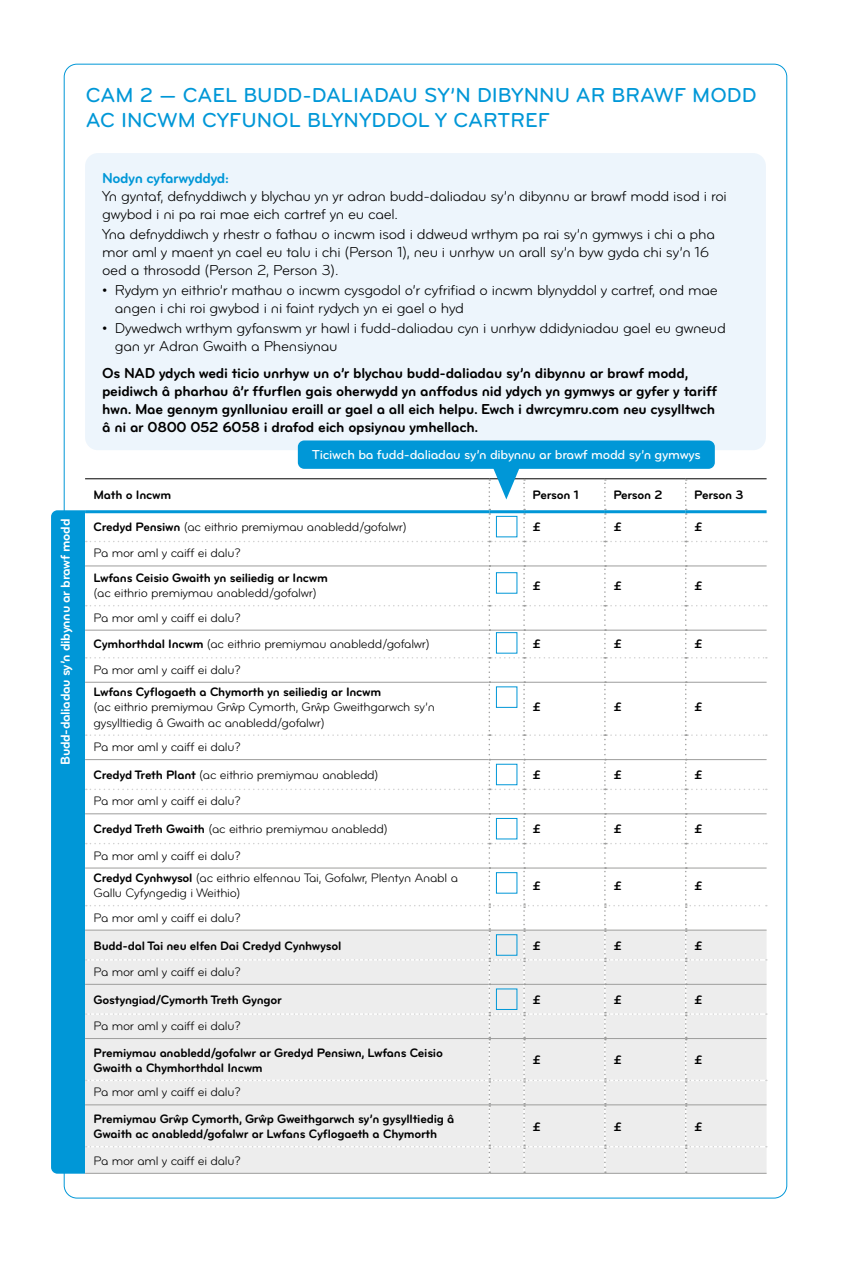
<style>
.page{position:relative;width:851px;height:1263px;background:#fff}
.page>*{position:absolute;margin:0;border:0;box-sizing:border-box;transform-origin:0 0}
.t1{font:21px/25.2px "Bryant Pro Medium Alternate";color:#0097d7}
.t2{font:15px/18px "Bryant Pro Regular Alternate";letter-spacing:-.02em;color:#000}
.t3{font:15px/18px "Bryant Pro Bold Alternate";letter-spacing:-.02em;color:#000}
.t4{font:15px "Bryant Pro Bold Alternate";letter-spacing:-.03em;color:#0097d7}
.t5{font:13.5px "Bryant Pro Medium Alternate";letter-spacing:-.02em;color:#fff}
.t6{font:13.5px "Bryant Pro Bold Alternate";letter-spacing:-.03em;color:#fff}
.t7{font:12.75px/26.1px "Bryant Pro Regular Alternate";letter-spacing:-.02em;color:#000}
.t8{font:12.75px/15.3px "Bryant Pro Bold Alternate";letter-spacing:-.02em;color:#000}
.s1{font-family:"Bryant Pro Bold Alternate"}
</style>
<div class="page">
<div style="left:85px;top:153px;width:680px;height:297px;background:#edf5fc;border-radius:13px"></div>
<div style="left:51px;top:510px;width:68px;height:664px;background:#0097d7;border-radius:6px"></div>
<hr style="left:85px;top:478px;width:404px;height:1px;background:#000">
<hr style="left:85px;top:759px;width:403px;height:1px;background:#9d9d9c">
<hr style="left:85px;top:682px;width:403px;height:1px;background:#9d9d9c">
<hr style="left:85px;top:630px;width:403px;height:1px;background:#9d9d9c">
<hr style="left:85px;top:566px;width:403px;height:1px;background:#9d9d9c">
<hr style="left:85px;top:813px;width:403px;height:1px;background:#9d9d9c">
<hr style="left:85px;top:868px;width:403px;height:1px;background:#9d9d9c">
<hr style="left:85px;top:984px;width:403px;height:1px;background:#9d9d9c">
<hr style="left:85px;top:1173px;width:404px;height:1px;background:#9d9d9c">
<hr style="left:489px;top:1173px;width:35px;height:1px;background:#9d9d9c">
<hr style="left:524px;top:1173px;width:80px;height:1px;background:#9d9d9c">
<hr style="left:604px;top:1173px;width:81px;height:1px;background:#9d9d9c">
<hr style="left:685px;top:1173px;width:81px;height:1px;background:#9d9d9c">
<hr style="left:85px;top:1104px;width:404px;height:1px;background:#9d9d9c">
<hr style="left:85px;top:930px;width:404px;height:1px;background:#9d9d9c">
<hr style="left:85px;top:1038px;width:404px;height:1px;background:#9d9d9c">
<svg style="left:86px;top:452px;width:680px;height:721px"></svg>
<div style="left:298px;top:440px;width:416px;height:29px;background:#0097d7;border-radius:6px"></div>
<h1 class="t1" style="left:86px;top:82px;width:672px">CAM 2 — CAEL BUDD-DALIADAU SY’N DIBYNNU AR BRAWF MODD<br>AC INCWM CYFUNOL BLYNYDDOL Y CARTREF</h1>
<p class="t6" style="left:57px;top:765px;width:248px;rotate:-90deg">Budd-daliadau sy’n dibynnu ar brawf modd</p>
<p class="t4" style="left:102px;top:169px;width:128px">Nodyn cyfarwyddyd:</p>
<p class="t2" style="left:102px;top:187px;width:626px">Yn gyntaf, defnyddiwch y blychau yn yr adran budd-daliadau sy’n dibynnu ar brawf modd isod i roi gwybod i ni pa rai mae eich cartref yn eu cael.</p>
<p class="t2" style="left:102px;top:225px;width:614px">Yna defnyddiwch y rhestr o fathau o incwm isod i ddweud wrthym pa rai sy’n gymwys i chi a pha mor aml y maent yn cael eu talu i chi (Person 1), neu i unrhyw un arall sy’n byw gyda chi sy’n 16 oed a throsodd (Person 2, Person 3).</p>
<p class="t2" style="left:115px;top:281px;width:604px;text-indent:-13px">• Rydym yn eithrio’r mathau o incwm cysgodol o’r cyfrifiad o incwm blynyddol y cartref, ond mae angen i chi roi gwybod i ni faint rydych yn ei gael o hyd</p>
<p class="t2" style="left:115px;top:319px;width:612px;text-indent:-13px">• Dywedwch wrthym gyfanswm yr hawl i fudd-daliadau cyn i unrhyw ddidyniadau gael eu gwneud gan yr Adran Gwaith a Phensiynau</p>
<p class="t3" style="left:102px;top:364px;width:616px">Os NAD ydych wedi ticio unrhyw un o’r blychau budd-daliadau sy’n dibynnu ar brawf modd, peidiwch â pharhau â’r ffurflen gais oherwydd yn anffodus nid ydych yn gymwys ar gyfer y tariff hwn. Mae gennym gynlluniau eraill ar gael a all eich helpu. Ewch i dwrcymru.com neu cysylltwch â ni ar 0800 052 6058 i drafod eich opsiynau ymhellach.</p>
<p class="t5" style="left:312px;top:446px;width:390px">Ticiwch ba fudd-daliadau sy’n dibynnu ar brawf modd sy’n gymwys</p>
<p class="t8" style="left:94px;top:487px;width:79px">Math o Incwm</p>
<p class="t8" style="left:532px;top:487px;width:48px">Person 1</p>
<p class="t8" style="left:613px;top:487px;width:51px">Person 2</p>
<p class="t8" style="left:694px;top:487px;width:51px">Person 3</p>
<p class="t7" style="left:94px;top:514px;width:315px"><span class="s1">Credyd Pensiwn</span> (ac eithrio premiymau anabledd/gofalwr)</p>
<p class="t8" style="left:532px;top:519px;width:10px">£</p>
<p class="t8" style="left:613px;top:519px;width:10px">£</p>
<p class="t8" style="left:694px;top:519px;width:10px">£</p>
<p class="t7" style="left:94px;top:540px;width:148px">Pa mor aml y caiff ei dalu?</p>
<p class="t8" style="left:94px;top:570px;width:236px">Lwfans Ceisio Gwaith yn seiliedig ar Incwm</p>
<p class="t7" style="left:94px;top:580px;width:224px">(ac eithrio premiymau anabledd/gofalwr)</p>
<p class="t8" style="left:532px;top:578px;width:10px">£</p>
<p class="t8" style="left:613px;top:578px;width:10px">£</p>
<p class="t8" style="left:694px;top:578px;width:10px">£</p>
<p class="t7" style="left:94px;top:604px;width:338px">Pa mor aml y caiff ei dalu?<br><span class="s1">Cymhorthdal Incwm</span> (ac eithrio premiymau anabledd/gofalwr)</p>
<p class="t8" style="left:532px;top:636px;width:10px">£</p>
<p class="t8" style="left:613px;top:636px;width:10px">£</p>
<p class="t8" style="left:694px;top:636px;width:10px">£</p>
<p class="t7" style="left:94px;top:656px;width:148px">Pa mor aml y caiff ei dalu?</p>
<p class="t8" style="left:94px;top:684px;width:289px">Lwfans Cyflogaeth a Chymorth yn seiliedig ar Incwm</p>
<p class="t7" style="left:94px;top:699px;width:343px;line-height:15.3px">(ac eithrio premiymau Grŵp Cymorth, Grŵp Gweithgarwch sy’n gysylltiedig â Gwaith ac anabledd/gofalwr)</p>
<p class="t8" style="left:532px;top:699px;width:10px">£</p>
<p class="t8" style="left:613px;top:699px;width:10px">£</p>
<p class="t8" style="left:694px;top:699px;width:10px">£</p>
<p class="t7" style="left:94px;top:734px;width:148px">Pa mor aml y caiff ei dalu?</p>
<p class="t7" style="left:94px;top:762px;width:286px"><span class="s1">Credyd Treth Plant</span> (ac eithrio premiymau anabledd)</p>
<p class="t8" style="left:532px;top:767px;width:10px">£</p>
<p class="t8" style="left:613px;top:767px;width:10px">£</p>
<p class="t8" style="left:694px;top:767px;width:10px">£</p>
<p class="t7" style="left:94px;top:788px;width:148px">Pa mor aml y caiff ei dalu?</p>
<p class="t7" style="left:94px;top:816px;width:295px"><span class="s1">Credyd Treth Gwaith</span> (ac eithrio premiymau anabledd)</p>
<p class="t8" style="left:532px;top:822px;width:10px">£</p>
<p class="t8" style="left:613px;top:822px;width:10px">£</p>
<p class="t8" style="left:694px;top:822px;width:10px">£</p>
<p class="t7" style="left:94px;top:844px;width:366px;line-height:22.4px">Pa mor aml y caiff ei dalu?<br><span class="s1">Credyd Cynhwysol</span> (ac eithrio elfennau Tai, Gofalwr, Plentyn Anabl a</p>
<p class="t7" style="left:94px;top:880px;width:148px">Gallu Cyfyngedig i Weithio)</p>
<p class="t8" style="left:532px;top:878px;width:10px">£</p>
<p class="t8" style="left:613px;top:878px;width:10px">£</p>
<p class="t8" style="left:694px;top:878px;width:10px">£</p>
<p class="t7" style="left:94px;top:904px;width:148px">Pa mor aml y caiff ei dalu?</p>
<p class="t8" style="left:94px;top:938px;width:249px">Budd-dal Tai neu elfen Dai Credyd Cynhwysol</p>
<p class="t8" style="left:532px;top:938px;width:10px">£</p>
<p class="t8" style="left:613px;top:938px;width:10px">£</p>
<p class="t8" style="left:694px;top:938px;width:10px">£</p>
<p class="t7" style="left:94px;top:959px;width:148px">Pa mor aml y caiff ei dalu?</p>
<p class="t8" style="left:94px;top:992px;width:190px">Gostyngiad/Cymorth Treth Gyngor</p>
<p class="t8" style="left:532px;top:992px;width:10px">£</p>
<p class="t8" style="left:613px;top:992px;width:10px">£</p>
<p class="t8" style="left:694px;top:992px;width:10px">£</p>
<p class="t7" style="left:94px;top:1013px;width:148px">Pa mor aml y caiff ei dalu?</p>
<p class="t8" style="left:94px;top:1045px;width:351px">Premiymau anabledd/gofalwr ar Gredyd Pensiwn, Lwfans Ceisio<br>Gwaith a Chymhorthdal Incwm</p>
<p class="t8" style="left:532px;top:1052px;width:10px">£</p>
<p class="t8" style="left:613px;top:1052px;width:10px">£</p>
<p class="t8" style="left:694px;top:1052px;width:10px">£</p>
<p class="t7" style="left:94px;top:1079px;width:148px">Pa mor aml y caiff ei dalu?</p>
<p class="t8" style="left:94px;top:1111px;width:362px">Premiymau Grŵp Cymorth, Grŵp Gweithgarwch sy’n gysylltiedig â<br>Gwaith ac anabledd/gofalwr ar Lwfans Cyflogaeth a Chymorth</p>
<p class="t8" style="left:532px;top:1119px;width:10px">£</p>
<p class="t8" style="left:613px;top:1119px;width:10px">£</p>
<p class="t8" style="left:694px;top:1119px;width:10px">£</p>
<p class="t7" style="left:94px;top:1147px;width:148px">Pa mor aml y caiff ei dalu?</p>
</div>
